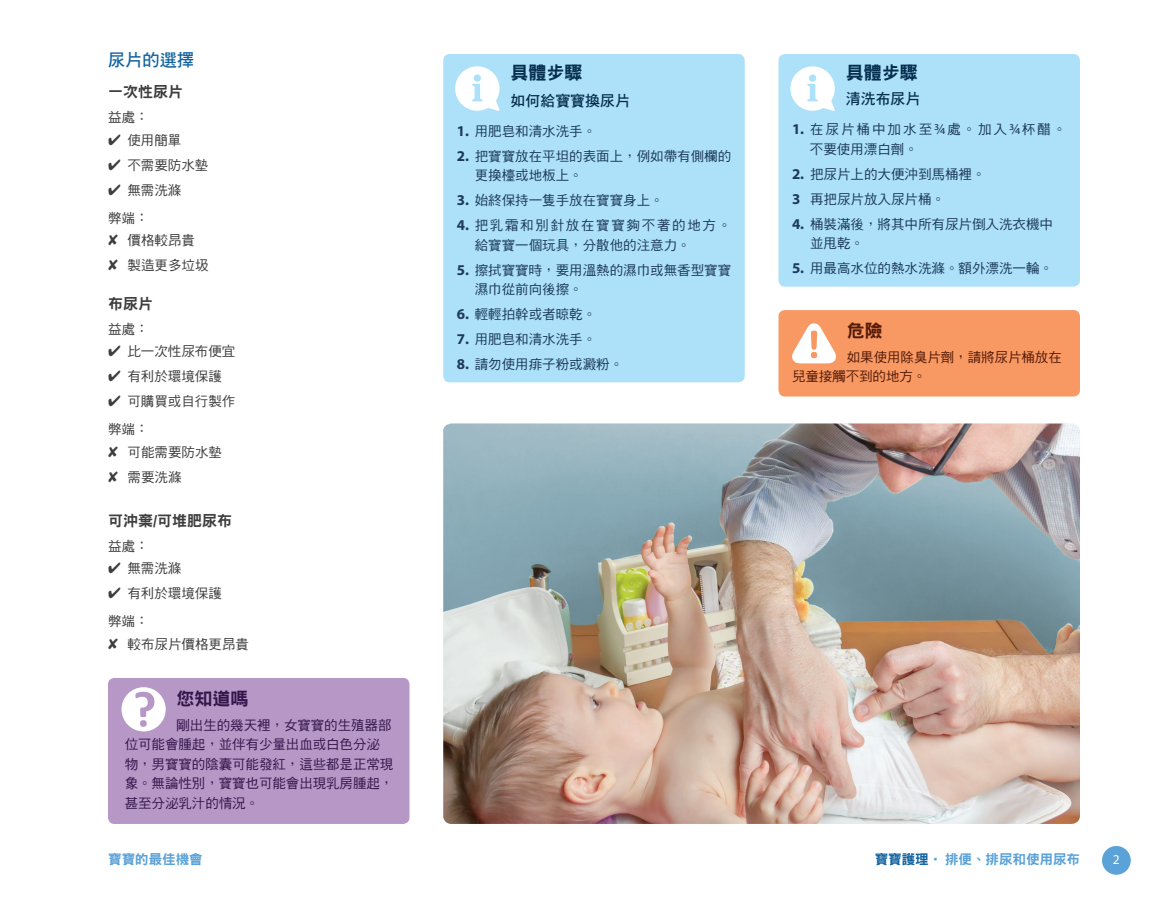
<style>
.page{position:relative;width:1161px;height:905px;background:#fff}
.page>*{position:absolute;margin:0;border:0;box-sizing:border-box;transform-origin:0 0}
.t1{font:18px "DF Hei Std W9";color:#062e4e}
.t2{font:18px "DF Hei Std W9";color:#35164c}
.t3{font:18px "DF Hei Std W9";color:#551c08}
.t4{font:17.25px "DF Hei Std W7";color:#12639f}
.t5{font:15px "DF Hei Std W9";color:#3e3e3f}
.t6{font:15px "DF Hei Std W7";letter-spacing:-.005em;color:#062e4e}
.t7{font:13.5px/19.5px "DF Hei Std W5";color:#1c3a59}
.t8{font:13.5px/28.2px "DF Hei Std W5";color:#3e3e3f}
.t9{font:13.5px/19.5px "DF Hei Std W5";letter-spacing:-.005em;color:#35164c}
.t10{font:13.5px/19.5px "DF Hei Std W5";letter-spacing:.125em;color:#1c3a59}
.t11{font:13.5px/19.5px "DF Hei Std W5";letter-spacing:.15em;color:#1c3a59}
.t12{font:13.5px/19.5px "DF Hei Std W5";letter-spacing:-.005em;color:#551c08}
.t13{font:13.5px "DF Hei Std W9";color:#5aa2d8}
.t14{font:13.5px "Myriad Pro";color:#fff}
.s1{font-family:"Myriad Pro";font-weight:700;font-size:15px}
.s2{font-family:"Myriad Pro";font-size:15px}
.s3{color:#12639f}
</style>
<div class="page">
<div style="left:1102px;top:846px;width:29px;height:28px;background:#5aa2d8;border-radius:50%"></div>
<div style="left:779px;top:310px;width:301px;height:86px;background:#f89863;border-radius:6px"></div>
<svg style="left:792px;top:323px;width:44px;height:40px"></svg>
<img style="left:443px;top:423px;width:637px;height:401px">
<div style="left:108px;top:678px;width:301px;height:146px;background:#b697c6;border-radius:6px"></div>
<div style="left:122px;top:687px;width:44px;height:44px;background:#fff;border-radius:50%"></div>
<div style="left:140px;top:720px;width:7px;height:6px;background:#b697c6;border-radius:50%"></div>
<svg style="left:135px;top:691px;width:19px;height:26px"></svg>
<div style="left:443px;top:54px;width:302px;height:328px;background:#ade1f9;border-radius:6px"></div>
<svg style="left:455px;top:66px;width:45px;height:45px"></svg>
<div style="left:779px;top:54px;width:301px;height:232px;background:#ade1f9;border-radius:6px"></div>
<svg style="left:790px;top:66px;width:45px;height:45px"></svg>
<p class="t4" style="left:108px;top:50px;width:88px">尿片的選擇</p>
<p class="t5" style="left:108px;top:83px;width:76px">一次性尿片</p>
<p class="t8" style="left:108px;top:103px;width:42px">益處：</p>
<p class="t8" style="left:108px;top:125px;width:75px">✔ 使用簡單</p>
<p class="t8" style="left:108px;top:150px;width:102px">✔ 不需要防水墊</p>
<p class="t8" style="left:108px;top:175px;width:75px">✔ 無需洗滌弊端：</p>
<p class="t8" style="left:108px;top:228px;width:102px;line-height:24.9px">✘ 價格較昂貴✘ 製造更多垃圾</p>
<p class="t5" style="left:108px;top:295px;width:46px">布尿片</p>
<p class="t8" style="left:108px;top:314px;width:42px">益處：</p>
<p class="t8" style="left:108px;top:337px;width:129px">✔ 比一次性尿布便宜</p>
<p class="t8" style="left:108px;top:362px;width:115px">✔ 有利於環境保護</p>
<p class="t8" style="left:108px;top:387px;width:129px">✔ 可購買或自行製作弊端：</p>
<p class="t8" style="left:108px;top:439px;width:115px;line-height:24.9px">✘ 可能需要防水墊✘ 需要洗滌</p>
<p class="t5" style="left:108px;top:512px;width:126px">可沖棄/可堆肥尿布</p>
<p class="t8" style="left:108px;top:531px;width:42px">益處：</p>
<p class="t8" style="left:108px;top:554px;width:75px">✔ 無需洗滌</p>
<p class="t8" style="left:108px;top:579px;width:115px">✔ 有利於環境保護弊端：</p>
<p class="t8" style="left:108px;top:630px;width:142px">✘ 較布尿片價格更昂貴</p>
<h1 class="t2" style="left:177px;top:688px;width:73px">您知道嗎</h1>
<p class="t9" style="left:125px;top:714px;width:270px;text-indent:52px">剛出生的幾天裡，女寶寶的生殖器部位可能會腫起，並伴有少量出血或白色分泌物，男寶寶的陰囊可能發紅，這些都是正常現象。無論性別，寶寶也可能會出現乳房腫起，甚至分泌乳汁的情況。</p>
<h1 class="t1" style="left:511px;top:63px;width:73px">具體步驟</h1>
<p class="t6" style="left:511px;top:92px;width:121px">如何給寶寶換尿片</p>
<p class="t7" style="left:457px;top:121px;width:141px"><span class="s1">1.</span> 用肥皂和清水洗手。</p>
<p class="t7" style="left:475px;top:146px;width:258px;text-indent:-18px"><span class="s1">2.</span> 把寶寶放在平坦的表面上，例如帶有側欄的更換檯或地板上。</p>
<p class="t7" style="left:457px;top:190px;width:209px"><span class="s1">3.</span> 始終保持一隻手放在寶寶身上。</p>
<p class="t10" style="left:475px;top:215px;width:258px;text-indent:-18px"><span class="s1">4.</span> 把乳霜和別針放在寶寶夠不著的地方。給寶寶一個玩具，分散他的注意力。</p>
<p class="t7" style="left:475px;top:260px;width:258px;text-indent:-18px"><span class="s1">5.</span> 擦拭寶寶時，要用溫熱的濕巾或無香型寶寶濕巾從前向後擦。</p>
<p class="t7" style="left:457px;top:304px;width:141px"><span class="s1">6.</span> 輕輕拍幹或者晾乾。</p>
<p class="t7" style="left:457px;top:329px;width:141px"><span class="s1">7.</span> 用肥皂和清水洗手。</p>
<p class="t7" style="left:457px;top:354px;width:168px"><span class="s1">8.</span> 請勿使用痱子粉或澱粉。</p>
<h1 class="t1" style="left:846px;top:63px;width:73px">具體步驟</h1>
<p class="t6" style="left:846px;top:91px;width:76px">清洗布尿片</p>
<p class="t11" style="left:810px;top:120px;width:258px;text-indent:-18px"><span class="s1">1.</span> 在尿片桶中加水至<span class="s2">¾</span>處。加入<span class="s2">¾</span>杯醋。不要使用漂白劑。</p>
<p class="t7" style="left:792px;top:161px;width:195px;line-height:24.9px"><span class="s1">2.</span> 把尿片上的大便沖到馬桶裡。<br><span class="s1">3</span> 再把尿片放入尿片桶。</p>
<p class="t7" style="left:810px;top:214px;width:244px;text-indent:-18px"><span class="s1">4.</span> 桶裝滿後，將其中所有尿片倒入洗衣機中並甩乾。</p>
<p class="t7" style="left:792px;top:258px;width:263px"><span class="s1">5.</span> 用最高水位的熱水洗滌。額外漂洗一輪。</p>
<h1 class="t3" style="left:847px;top:321px;width:37px">危險</h1>
<p class="t12" style="left:792px;top:347px;width:271px;text-indent:55px">如果使用除臭片劑，請將尿片桶放在兒童接觸不到的地方。</p>
<p class="t13" style="left:108px;top:852px;width:96px">寶寶的最佳機會</p>
<p class="t13" style="left:875px;top:852px;width:207px"><span class="s3">寶寶護理</span>• 排便、排尿和使用尿布</p>
<p class="t14" style="left:1113px;top:851px;width:8px">2</p>
</div>
